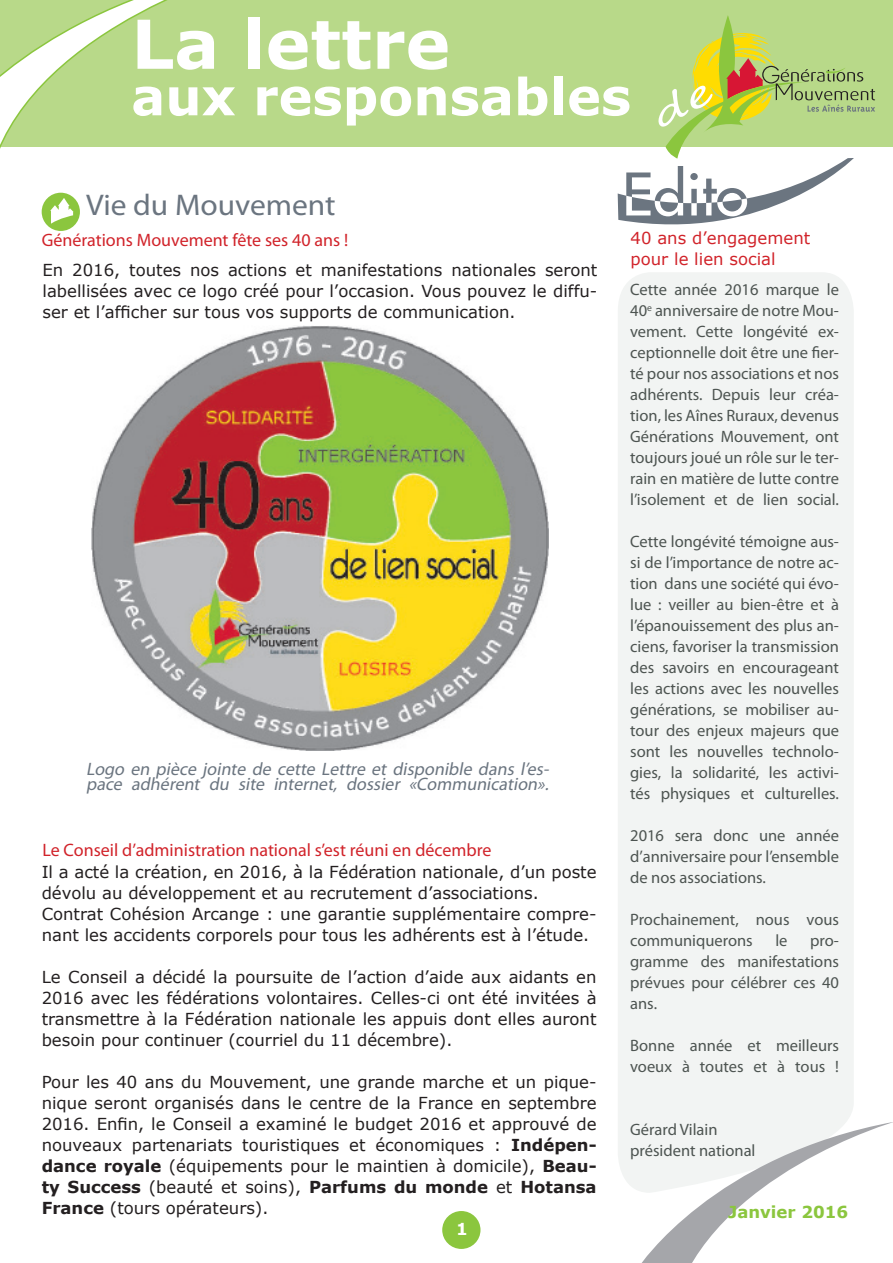
<style>
.page{position:relative;width:893px;height:1263px;background:#fff}
.page>*{position:absolute;margin:0;border:0;box-sizing:border-box;transform-origin:0 0}
.t1{font:700 67.5px "Verdana";color:#fff}
.t2{font:700 51px "Verdana";color:#fff}
.t3{font:30px "Myriad Pro";color:#6b7580;scale:1.05 1}
.t4{font:italic 18px/15px "Myriad Pro";color:#6b7580}
.t5{font:18px "Myriad Pro";color:#d1232a}
.t6{font:16.5px/21px "Verdana";color:#231f20;text-align:justify}
.t7{font:16.5px/21px "Myriad Pro";color:#4d5451;text-align:justify}
.t8{font:16.5px/21px "Verdana";color:#d1232a}
.t9{font:700 16.5px "Verdana";color:#8bc63e}
.t10{font:700 16.5px "Verdana";color:#fff}
.s1{font-weight:700}
</style>
<div class="page">
<div style="left:618px;top:273px;width:236px;height:918px;background:#f2f4f3"></div>
<svg style="left:639px;top:1121px;width:254px;height:142px"></svg>
<div style="left:0;top:0;width:893px;height:147px;background:#b8d989"></div>
<svg style="left:0;top:0;width:167px;height:149px"></svg>
<div style="left:442px;top:1211px;width:38px;height:38px;background:#8bc63e;border-radius:50%"></div>
<div style="left:42px;top:193px;width:38px;height:38px;background:#8bc63e;border-radius:50%"></div>
<svg style="left:50px;top:198px;width:24px;height:26px"></svg>
<svg style="left:618px;top:15px;width:257px;height:210px"></svg>
<img style="left:91px;top:325px;width:458px;height:425px">
<h1 class="t1" style="left:131px;top:-4px;width:321px">La lettre</h1>
<h2 class="t2" style="left:131px;top:61px;width:501px">aux responsables</h2>
<h3 class="t3" style="left:86px;top:187px;width:239px">Vie du Mouvement</h3>
<p class="t5" style="left:42px;top:229px;width:308px">Générations Mouvement fête ses 40 ans !</p>
<p class="t6" style="left:43px;top:260px;width:556px">En 2016, toutes nos actions et manifestations nationales seront labellisées avec ce logo créé pour l’occasion. Vous pouvez le diffu&shy;ser et l’afficher sur tous vos supports de communication.</p>
<p class="t4" style="left:86px;top:761px;width:468px">Logo en pièce jointe de cette Lettre et disponible dans l’es&shy;pace adhérent du site internet, dossier «Communication».</p>
<p class="t5" style="left:43px;top:838px;width:450px">Le Conseil d’administration national s’est réuni en décembre</p>
<p class="t6" style="left:42px;top:861px;width:556px;text-align:left">Il a acté la création, en 2016, à la Fédération nationale, d’un poste dévolu au développement et au recrutement d’associations.<br>Contrat Cohésion Arcange : une garantie supplémentaire compre&shy;nant les accidents corporels pour tous les adhérents est à l’étude.</p>
<p class="t6" style="left:42px;top:966px;width:556px">Le Conseil a décidé la poursuite de l’action d’aide aux aidants en 2016 avec les fédérations volontaires. Celles-ci ont été invitées à transmettre à la Fédération nationale les appuis dont elles auront besoin pour continuer (courriel du 11 décembre).</p>
<p class="t6" style="left:42px;top:1071px;width:556px">Pour les 40 ans du Mouvement, une grande marche et un pique&shy;nique seront organisés dans le centre de la France en septembre 2016. Enfin, le Conseil a examiné le budget 2016 et approuvé de nouveaux partenariats touristiques et économiques : <span class="s1">Indépen&shy;dance royale</span> (équipements pour le maintien à domicile), <span class="s1">Beau&shy;ty Success</span> (beauté et soins), <span class="s1">Parfums du monde</span> et <span class="s1">Hotansa France</span> (tours opérateurs).</p>
<p class="t10" style="left:456px;top:1218px;width:13px">1</p>
<p class="t8" style="left:631px;top:227px;width:181px">40 ans d’engagement pour le lien social</p>
<p class="t7" style="left:630px;top:279px;width:210px">Cette année 2016 marque le 40<sup>e</sup> anniversaire de notre Mou&shy;vement. Cette longévité ex&shy;ceptionnelle doit être une fier&shy;té pour nos associations et nos adhérents. Depuis leur créa&shy;tion, les Aînes Ruraux, devenus Générations Mouvement, ont toujours joué un rôle sur le ter&shy;rain en matière de lutte contre l’isolement et de lien social.</p>
<p class="t7" style="left:630px;top:531px;width:210px">Cette longévité témoigne aus&shy;si de l’importance de notre ac&shy;tion dans une société qui évo&shy;lue : veiller au bien-être et à l’épanouissement des plus an&shy;ciens, favoriser la transmission des savoirs en encourageant les actions avec les nouvelles générations, se mobiliser au&shy;tour des enjeux majeurs que sont les nouvelles technolo&shy;gies, la solidarité, les activi&shy;tés physiques et culturelles.</p>
<p class="t7" style="left:630px;top:825px;width:210px">2016 sera donc une année d’anniversaire pour l’ensemble de nos associations.</p>
<p class="t7" style="left:630px;top:909px;width:210px">Prochainement, nous vous communiquerons</p>
<p class="t7" style="left:775px;top:930px;width:14px">le</p>
<p class="t7" style="left:630px;top:930px;width:210px;text-indent:180px">pro&shy;gramme des manifestations prévues pour célébrer ces 40 ans.</p>
<p class="t7" style="left:630px;top:1035px;width:210px">Bonne année et meilleurs voeux à toutes et à tous !</p>
<p class="t7" style="left:630px;top:1119px;width:127px">Gérard Vilain président national</p>
<p class="t9" style="left:728px;top:1200px;width:122px">Janvier 2016</p>
</div>
